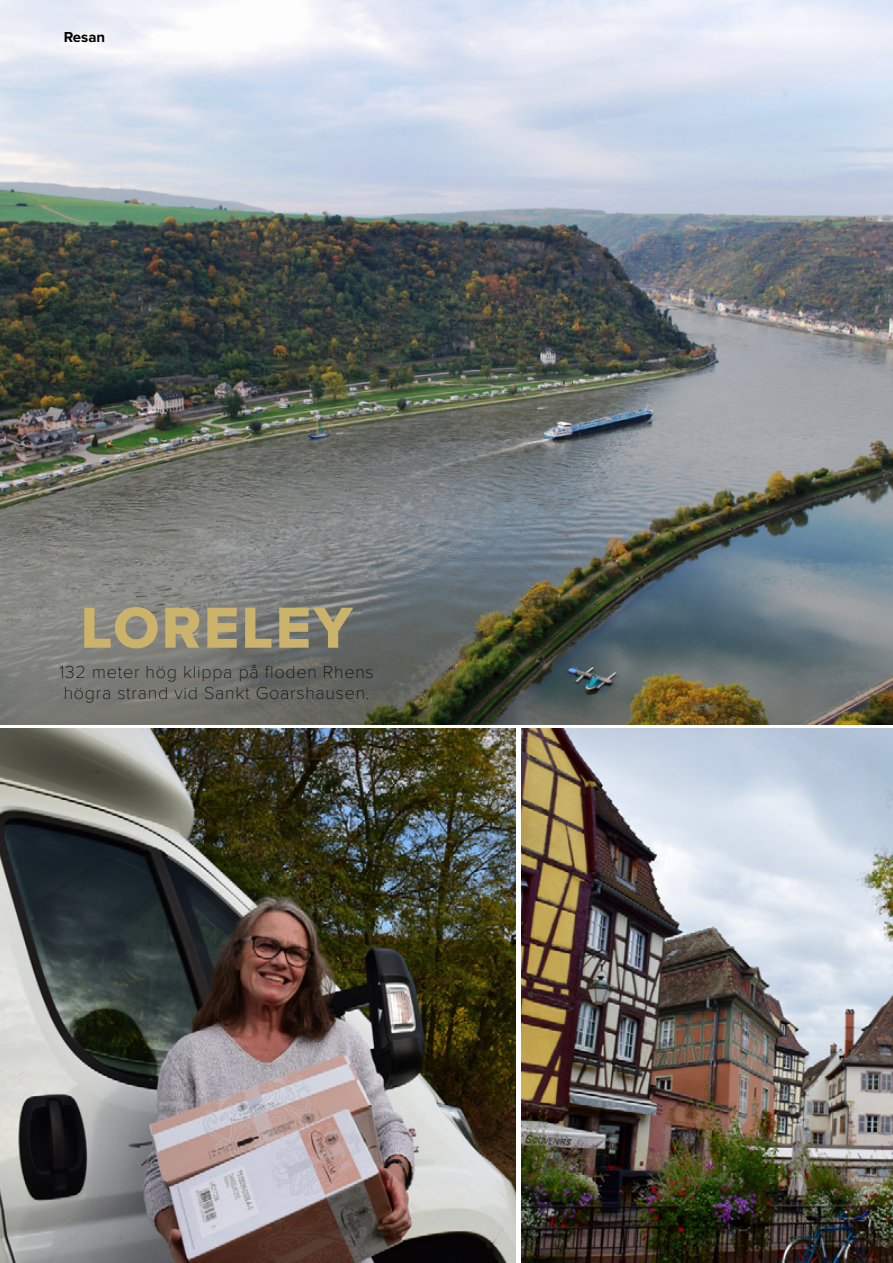
<style>
.page{position:relative;width:893px;height:1263px;background:#fff}
.page>*{position:absolute;margin:0;border:0;box-sizing:border-box;transform-origin:0 0}
.t1{font:60px "Proxima Nova Extrabld";letter-spacing:.04em;color:#cbb36b}
.t2{font:100 18px/21.6px "Proxima Nova T";letter-spacing:.04em;color:#000}
.t3{font:700 15px "Proxima Nova";color:#000}
</style>
<div class="page">
<img style="left:0;top:729px;width:516px;height:534px">
<img style="left:0;top:0;width:893px;height:724px">
<img style="left:522px;top:729px;width:371px;height:534px">
<p class="t3" style="left:64px;top:25px;width:43px">Resan</p>
<h1 class="t1" style="left:81px;top:583px;width:274px">LORELEY</h1>
<p class="t2" style="left:60px;top:660px;width:316px">132 meter hög klippa på floden Rhens högra strand vid Sankt Goarshausen.</p>
</div>
